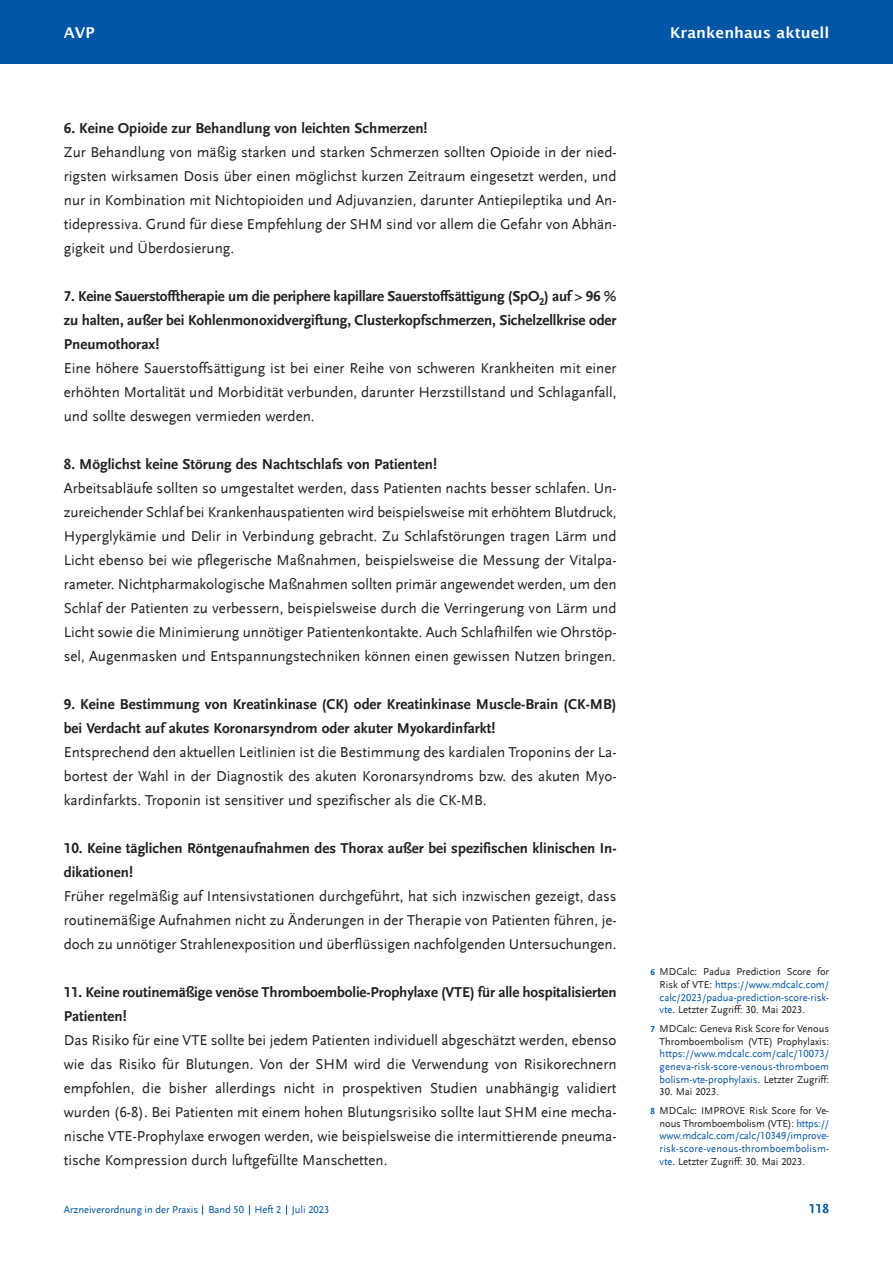
<style>
.page{position:relative;width:893px;height:1263px;background:#fff}
.page>*{position:absolute;margin:0;border:0;box-sizing:border-box;transform-origin:0 0}
.t1{font:15px/24px "Scala Sans LF";color:#231f20;text-align:justify}
.t2{font:700 15px/24px "Scala Sans LF";color:#231f20}
.t3{font:600 15px "Lucida Sans";color:#fff}
.t4{font:700 13.5px "Scala Sans LF";color:#0155a5}
.t5{font:10.5px/12.6px "Scala Sans LF";color:#231f20;text-align:justify}
.t6{font:10.5px/12.6px "Scala Sans LF";color:#0155a5;text-align:justify}
.s1{font-weight:700;font-size:9px;color:#0155a5}
.s2{color:#0155a5}
.s3{font-weight:700;font-size:9px}
.s4{color:#231f20}
</style>
<div class="page">
<div style="left:0;top:0;width:893px;height:64px;background:#0155a5"></div>
<p class="t3" style="left:64px;top:24px;width:32px">AVP</p>
<p class="t3" style="left:670px;top:24px;width:161px">Krankenhaus aktuell</p>
<p class="t2" style="left:64px;top:117px;width:365px">6. Keine Opioide zur Behandlung von leichten Schmerzen!</p>
<p class="t1" style="left:64px;top:140px;width:554px">Zur Behandlung von mäßig starken und starken Schmerzen sollten Opioide in der nied&shy;rigsten wirksamen Dosis über einen möglichst kurzen Zeitraum eingesetzt werden, und nur in Kombination mit Nichtopioiden und Adjuvanzien, darunter Antiepileptika und An&shy;tidepressiva. Grund für diese Empfehlung der SHM sind vor allem die Gefahr von Abhän&shy;gigkeit und Überdosierung.</p>
<p class="t2" style="left:64px;top:285px;width:554px;text-align:justify">7. Keine Sauerstofftherapie um die periphere kapillare Sauerstoffsättigung (SpO<sub>2</sub>) auf &gt; 96 % zu halten, außer bei Kohlenmonoxidvergiftung, Clusterkopfschmerzen, Sichelzellkrise oder Pneumothorax!</p>
<p class="t1" style="left:64px;top:356px;width:554px">Eine höhere Sauerstoffsättigung ist bei einer Reihe von schweren Krankheiten mit einer erhöhten Mortalität und Morbidität verbunden, darunter Herzstillstand und Schlaganfall, und sollte deswegen vermieden werden.</p>
<p class="t2" style="left:64px;top:453px;width:375px">8. Möglichst keine Störung des Nachtschlafs von Patienten!</p>
<p class="t1" style="left:64px;top:476px;width:554px">Arbeitsabläufe sollten so umgestaltet werden, dass Patienten nachts besser schlafen. Un&shy;zureichender Schlaf bei Krankenhauspatienten wird beispielsweise mit erhöhtem Blutdruck, Hyperglykämie und Delir in Verbindung gebracht. Zu Schlafstörungen tragen Lärm und Licht ebenso bei wie pflegerische Maßnahmen, beispielsweise die Messung der Vitalpa&shy;rameter. Nichtpharmakologische Maßnahmen sollten primär angewendet werden, um den Schlaf der Patienten zu verbessern, beispielsweise durch die Verringerung von Lärm und Licht sowie die Minimierung unnötiger Patientenkontakte. Auch Schlafhilfen wie Ohr stöp - sel, Augenmasken und Entspannungstechniken können einen gewissen Nutzen bringen.</p>
<p class="t2" style="left:64px;top:693px;width:554px">9. Keine Bestimmung von Kreatinkinase (CK) oder Kreatinkinase Muscle-Brain (CK-MB) bei Verdacht auf akutes Koronarsyndrom oder akuter Myokardinfarkt!</p>
<p class="t1" style="left:64px;top:740px;width:554px">Entsprechend den aktuellen Leitlinien ist die Bestimmung des kardialen Troponins der La&shy;bortest der Wahl in der Diagnostik des akuten Koronarsyndroms bzw. des akuten Myo&shy;kardinfarkts. Troponin ist sensitiver und spezifischer als die CK-MB.</p>
<p class="t2" style="left:64px;top:837px;width:554px">10. Keine täglichen Röntgenaufnahmen des Thorax außer bei spezifischen klinischen In&shy;dikationen!</p>
<p class="t1" style="left:64px;top:884px;width:554px">Früher regelmäßig auf Intensivstationen durchgeführt, hat sich inzwischen gezeigt, dass routinemäßige Aufnahmen nicht zu Änderungen in der Therapie von Patienten führen, je&shy;doch zu unnötiger Strahlenexposition und überflüssigen nachfolgenden Untersuchungen.</p>
<p class="t2" style="left:64px;top:981px;width:554px">11. Keine routinemäßige venöse Thromboembolie-Prophylaxe (VTE) für alle hospitalisierten<br>Patienten!</p>
<p class="t1" style="left:64px;top:1028px;width:554px">Das Risiko für eine VTE sollte bei jedem Patienten individuell abgeschätzt werden, ebenso wie das Risiko für Blutungen. Von der SHM wird die Verwendung von Risikorechnern empfohlen, die bisher allerdings nicht in prospektiven Studien unabhängig validiert wurden (6-8). Bei Patienten mit einem hohen Blutungsrisiko sollte laut SHM eine mecha&shy;nische VTE-Prophylaxe erwogen werden, wie beispielsweise die intermittierende pneuma&shy;tische Kompression durch luftgefüllte Manschetten.</p>
<p class="t5" style="left:660px;top:966px;width:171px;text-indent:-9px"><span class="s1">6</span> MDCalc: Padua Prediction Score for Risk of VTE: <span class="s2">https://www.mdcalc.com/ calc/2023/padua-prediction-score-risk&shy;vte</span>. Letzter Zugriff: 30. Mai 2023.</p>
<p class="t6" style="left:660px;top:1023px;width:171px;text-indent:-9px"><span class="s3">7</span> <span class="s4">MDCalc: Geneva Risk Score for Venous Thromboembolism (VTE) Prophylaxis: </span>https://www.mdcalc.com/calc/10073/ geneva-risk-score-venous-thromboem bolism-vte-prophylaxis<span class="s4">. Letzter Zugriff:</span></p>
<p class="t5" style="left:660px;top:1086px;width:61px">30. Mai 2023.</p>
<p class="t5" style="left:660px;top:1105px;width:171px;text-indent:-9px"><span class="s1">8</span> MDCalc: IMPROVE Risk Score for Ve&shy;nous Thromboembolism (VTE): <span class="s2">https:// www.mdcalc.com/calc/10349/improve&shy;risk-score-venous-thromboembolism&shy;vte</span>. Letzter Zugriff: 30. Mai 2023.</p>
<p class="t6" style="left:64px;top:1204px;width:267px">Arzneiverordnung in der Praxis Band 50 Heft 2 Juli 2023</p>
<p class="t4" style="left:809px;top:1201px;width:22px">118</p>
</div>
